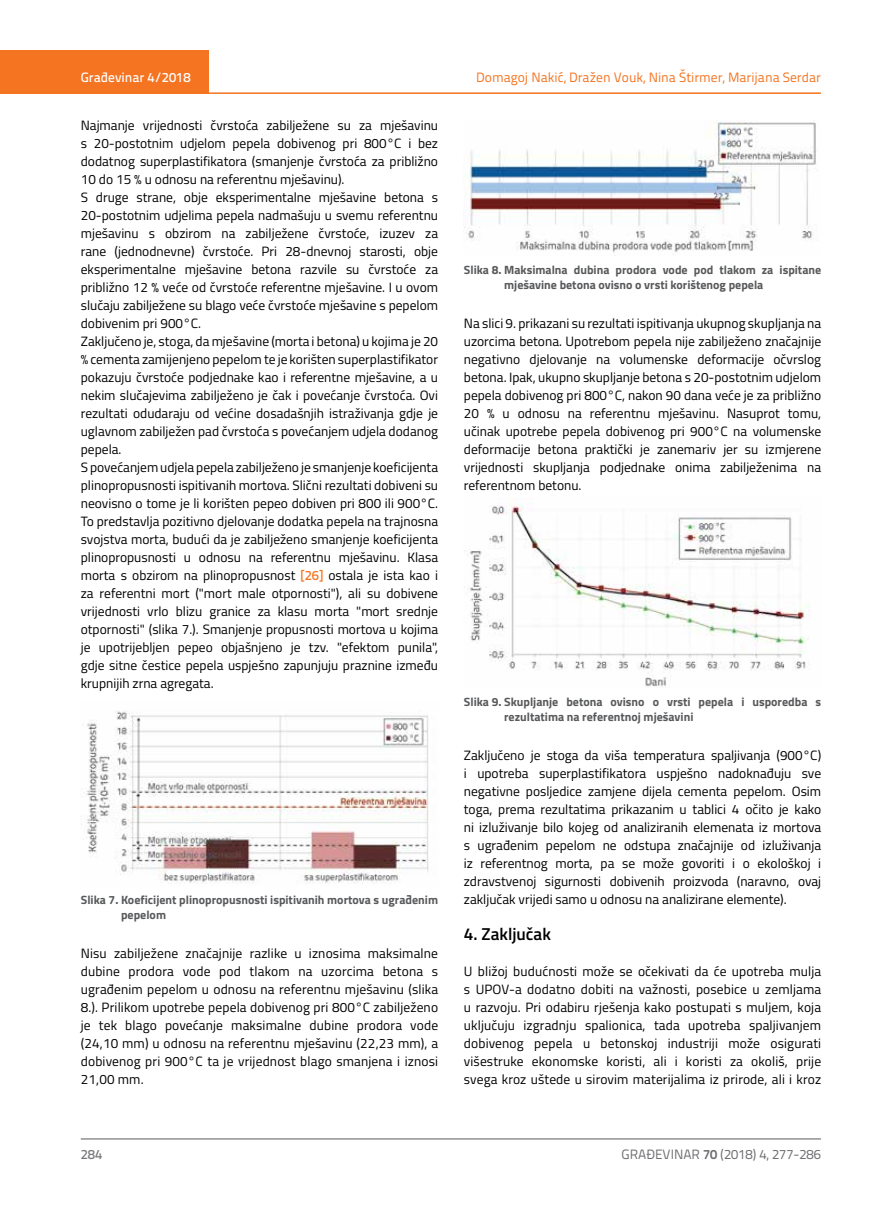
<style>
.page{position:relative;width:872px;height:1212px;background:#fff}
.page>*{position:absolute;margin:0;border:0;box-sizing:border-box;transform-origin:0 0}
.t1{font:600 17.25px "Titillium";color:#000}
.t2{font:13.5px/18px "Titillium";color:#000;text-align:justify}
.t3{font:13.5px "Titillium Text 22 L";color:#f47421}
.t4{font:13.5px "Titillium Text 22 L";color:#6d6e71}
.t5{font:500 13.5px "Titillium Text 22 L";color:#fff}
.t6{font:500 13.5px "Titillium Text 22 L";color:#797a7d}
.t7{font:700 12px/15px "Titillium";color:#58595b}
.s1{font-family:"Titillium Text 22 L";font-weight:500;color:#f47421}
.s2{font-weight:700}
</style>
<div class="page">
<div style="left:0;top:50px;width:208px;height:44px;background:#f47421"></div>
<hr style="left:0;top:92px;width:821px;height:2px;background:#f47421">
<hr style="left:81px;top:1139px;width:740px;height:1px;background:#58595b">
<img style="left:81px;top:711px;width:348px;height:173px">
<img style="left:463px;top:122px;width:355px;height:131px">
<img style="left:464px;top:504px;width:346px;height:183px">
<p class="t5" style="left:81px;top:67px;width:111px">Građevinar 4/2018</p>
<p class="t2" style="left:81px;top:115px;width:359px;text-align:left">Najmanje vrijednosti čvrstoća zabilježene su za mješavinu s 20-postotnim udjelom pepela dobivenog pri 800°C i bez dodatnog superplastifikatora (smanjenje čvrstoća za približno 10 do 15 % u odnosu na referentnu mješavinu).<br>S druge strane, obje eksperimentalne mješavine betona s 20-postotnim udjelima pepela nadmašuju u svemu referentnu mješavinu s obzirom na zabilježene čvrstoće, izuzev za rane (jednodnevne) čvrstoće. Pri 28-dnevnoj starosti, obje eksperimentalne mješavine betona razvile su čvrstoće za približno 12 % veće od čvrstoće referentne mješavine. I u ovom slučaju zabilježene su blago veće čvrstoće mješavine s pepelom dobivenim pri 900°C.<br>Zaključeno je, stoga, da mješavine (morta i betona) u kojima je 20 % cementa zamijenjeno pepelom te je korišten superplastifikator pokazuju čvrstoće podjednake kao i referentne mješavine, a u nekim slučajevima zabilježeno je čak i povećanje čvrstoća. Ovi rezultati odudaraju od većine dosadašnjih istraživanja gdje je uglavnom zabilježen pad čvrstoća s povećanjem udjela dodanog pepela.<br>S povećanjem udjela pepela zabilježeno je smanjenje koeficijenta plinopropusnosti ispitivanih mortova. Slični rezultati dobiveni su neovisno o tome je li korišten pepeo dobiven pri 800 ili 900°C.<br>To predstavlja pozitivno djelovanje dodatka pepela na trajnosna svojstva morta, budući da je zabilježeno smanjenje koeficijenta plinopropusnosti u odnosu na referentnu mješavinu. Klasa morta s obzirom na plinopropusnost <span class="s1">[26]</span> ostala je ista kao i za referentni mort ("mort male otpornosti"), ali su dobivene vrijednosti vrlo blizu granice za klasu morta "mort srednje otpornosti" (slika 7.). Smanjenje propusnosti mortova u kojima je upotrijebljen pepeo objašnjeno je tzv. "efektom punila", gdje sitne čestice pepela uspješno zapunjuju praznine između krupnijih zrna agregata.</p>
<p class="t7" style="left:121px;top:892px;width:318px;text-indent:-40px">Slika 7. Koeficijent plinopropusnosti ispitivanih mortova s ugrađenim pepelom</p>
<p class="t2" style="left:81px;top:944px;width:359px">Nisu zabilježene značajnije razlike u iznosima maksimalne dubine prodora vode pod tlakom na uzorcima betona s ugrađenim pepelom u odnosu na referentnu mješavinu (slika 8.). Prilikom upotrebe pepela dobivenog pri 800°C zabilježeno je tek blago povećanje maksimalne dubine prodora vode (24,10 mm) u odnosu na referentnu mješavinu (22,23 mm), a dobivenog pri 900°C ta je vrijednost blago smanjena i iznosi 21,00 mm.</p>
<p class="t3" style="left:476px;top:68px;width:346px">Domagoj Nakić, Dražen Vouk, Nina Štirmer, Marijana Serdar</p>
<p class="t7" style="left:504px;top:261px;width:318px;text-indent:-40px">Slika 8. Maksimalna dubina prodora vode pod tlakom za ispitane mješavine betona ovisno o vrsti korištenog pepela</p>
<p class="t2" style="left:464px;top:313px;width:359px">Na slici 9. prikazani su rezultati ispitivanja ukupnog skupljanja na uzorcima betona. Upotrebom pepela nije zabilježeno značajnije negativno djelovanje na volumenske deformacije očvrslog betona. Ipak, ukupno skupljanje betona s 20-postotnim udjelom pepela dobivenog pri 800°C, nakon 90 dana veće je za približno 20 % u odnosu na referentnu mješavinu. Nasuprot tomu, učinak upotrebe pepela dobivenog pri 900°C na volumenske deformacije betona praktički je zanemariv jer su izmjerene vrijednosti skupljanja podjednake onima zabilježenima na referentnom betonu.</p>
<p class="t7" style="left:504px;top:694px;width:318px;text-indent:-40px">Slika 9. Skupljanje betona ovisno o vrsti pepela i usporedba s rezultatima na referentnoj mješavini</p>
<p class="t2" style="left:464px;top:746px;width:359px">Zaključeno je stoga da viša temperatura spaljivanja (900°C) i upotreba superplastifikatora uspješno nadoknađuju sve negativne posljedice zamjene dijela cementa pepelom. Osim toga, prema rezultatima prikazanim u tablici 4 očito je kako ni izluživanje bilo kojeg od analiziranih elemenata iz mortova s ugrađenim pepelom ne odstupa značajnije od izluživanja iz referentnog morta, pa se može govoriti i o ekološkoj i zdravstvenoj sigurnosti dobivenih proizvoda (naravno, ovaj zaključak vrijedi samo u odnosu na analizirane elemente).</p>
<p class="t1" style="left:464px;top:921px;width:89px">4. Zaključak</p>
<p class="t2" style="left:464px;top:962px;width:359px">U bližoj budućnosti može se očekivati da će upotreba mulja s UPOV-a dodatno dobiti na važnosti, posebice u zemljama u razvoju. Pri odabiru rješenja kako postupati s muljem, koja uključuju izgradnju spalionica, tada upotreba spaljivanjem dobivenog pepela u betonskoj industriji može osigurati višestruke ekonomske koristi, ali i koristi za okoliš, prije svega kroz uštede u sirovim materijalima iz prirode, ali i kroz</p>
<p class="t6" style="left:81px;top:1144px;width:23px">284</p>
<p class="t4" style="left:621px;top:1144px;width:201px">GRAĐEVINAR <span class="s2">70</span> (2018) 4, 277-286</p>
</div>
